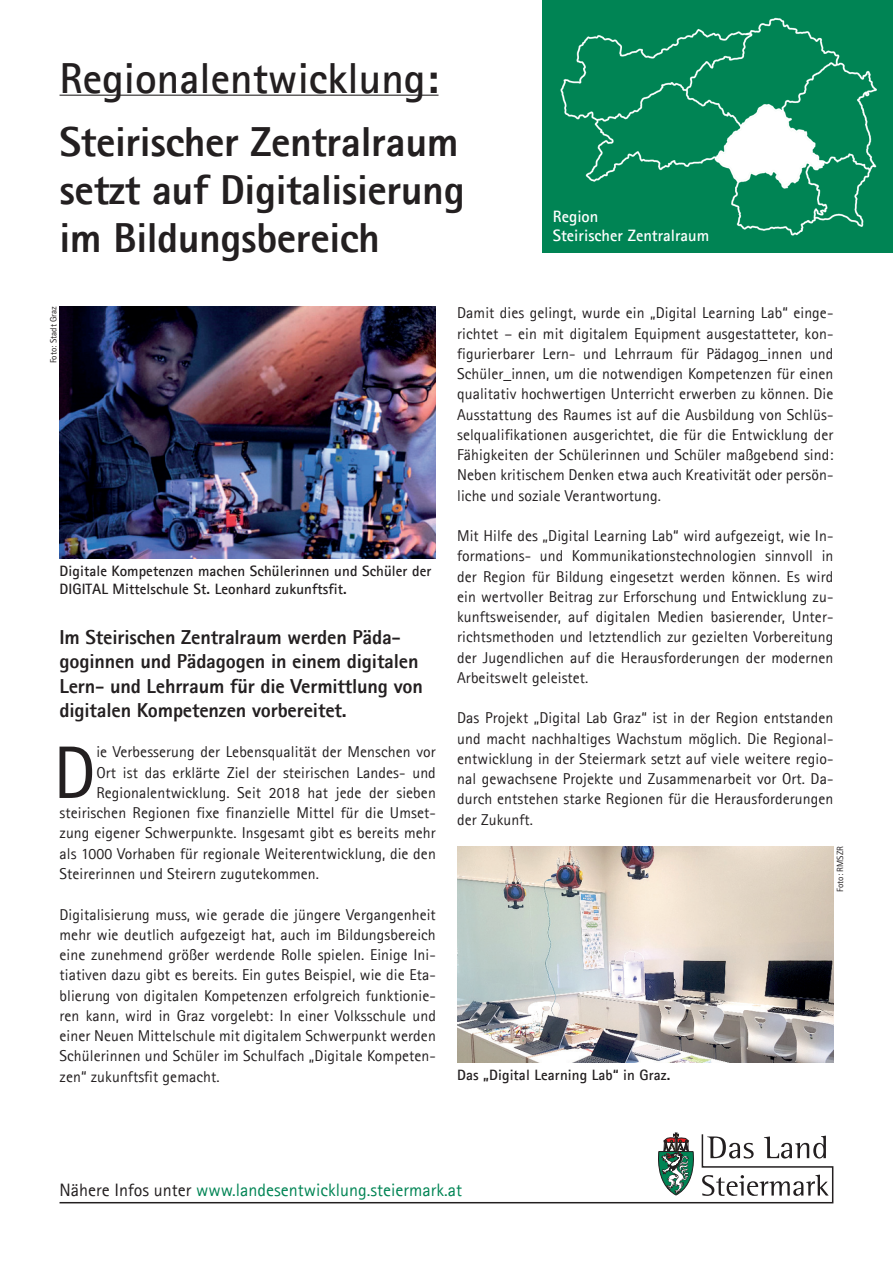
<style>
.page{position:relative;width:893px;height:1263px;background:#fff}
.page>*{position:absolute;margin:0;border:0;box-sizing:border-box;transform-origin:0 0}
.t1{font:74.4px "Agfa Rotis Sans Serif";color:#231f20}
.t2{font:700 43.5px "Agfa Rotis Sans Serif";color:#231f20}
.t3{font:800 42px/48px "Agfa Rotis Sans Serif";letter-spacing:-.01em;color:#231f20}
.t4{font:800 20.25px/24.3px "Agfa Rotis Sans Serif";letter-spacing:-.01em;color:#231f20}
.t5{font:18px "Agfa Rotis Sans Serif";color:#008454}
.t6{font:700 16.5px/19.8px "Agfa Rotis Sans Serif";color:#fff}
.t7{font:15.75px/20.2px "Agfa Rotis Sans Serif";letter-spacing:.005em;color:#231f20;text-align:justify}
.t8{font:700 15px/18px "Agfa Rotis Sans Serif";letter-spacing:.005em;color:#231f20}
.t9{font:9px "Agfa Rotis Sans Serif";color:#231f20}
.s1{color:#231f20}
</style>
<div class="page">
<div style="left:542px;top:0;width:351px;height:252px;background:#008454"></div>
<img style="left:560px;top:17px;width:317px;height:219px">
<hr style="left:60px;top:95px;width:378px;height:1px;background:#231f20">
<img style="left:60px;top:306px;width:376px;height:252px">
<img style="left:457px;top:846px;width:376px;height:216px">
<svg style="left:59px;top:1166px;width:775px;height:38px"></svg>
<svg style="left:654px;top:1132px;width:175px;height:64px"></svg>
<h2 class="t2" style="left:60px;top:50px;width:381px">Regionalentwicklung:</h2>
<h3 class="t3" style="left:60px;top:117px;width:407px">Steirischer Zentralraum setzt auf Digitalisierung im Bildungsbereich</h3>
<p class="t6" style="left:553px;top:206px;width:158px">Region<br>Steirischer Zentralraum</p>
<p class="t9" style="left:48px;top:363px;width:59px;rotate:-90deg">Foto: Stadt Graz</p>
<p class="t8" style="left:60px;top:562px;width:373px">Digitale Kompetenzen machen Schülerinnen und Schüler der<br>DIGITAL Mittelschule St. Leonhard zukunftsfit.</p>
<p class="t4" style="left:60px;top:625px;width:365px">Im Steirischen Zentralraum werden Päda&shy;goginnen und Pädagogen in einem digitalen Lern- und Lehrraum für die Vermittlung von digitalen Kompetenzen vorbereitet.</p>
<h1 class="t1" style="left:53px;top:729px;width:44px">D</h1>
<p class="t7" style="left:96px;top:742px;width:341px">ie Verbesserung der Lebensqualität der Menschen vor</p>
<p class="t7" style="left:96px;top:762px;width:341px">Ort ist das erklärte Ziel der steirischen Landes- und</p>
<p class="t7" style="left:96px;top:782px;width:341px">Regionalentwicklung. Seit 2018 hat jede der sieben</p>
<p class="t7" style="left:60px;top:803px;width:378px">steirischen Regionen fixe finanzielle Mittel für die Umset-</p>
<p class="t7" style="left:60px;top:823px;width:378px">zung eigener Schwerpunkte. Insgesamt gibt es bereits mehr</p>
<p class="t7" style="left:60px;top:843px;width:378px">als 1000 Vorhaben für regionale Weiterentwicklung, die den</p>
<p class="t7" style="left:60px;top:863px;width:261px">Steirerinnen und Steirern zugutekommen.</p>
<p class="t7" style="left:60px;top:904px;width:378px">Digitalisierung muss, wie gerade die jüngere Vergangenheit mehr wie deutlich aufgezeigt hat, auch im Bildungsbereich eine zunehmend größer werdende Rolle spielen. Einige Ini&shy;tiativen dazu gibt es bereits. Ein gutes Beispiel, wie die Eta&shy;blierung von digitalen Kompetenzen erfolgreich funktionie&shy;ren kann, wird in Graz vorgelebt: In einer Volksschule und einer Neuen Mittelschule mit digitalem Schwerpunkt werden Schülerinnen und Schüler im Schulfach „Digitale Kompeten&shy;zen“ zukunftsfit gemacht.</p>
<p class="t7" style="left:457px;top:303px;width:378px">Damit dies gelingt, wurde ein „Digital Learning Lab“ einge&shy;richtet – ein mit digitalem Equipment ausgestatteter, kon&shy;figurierbarer Lern- und Lehrraum für Pädagog_innen und Schüler_innen, um die notwendigen Kompetenzen für einen qualitativ hochwertigen Unterricht erwerben zu können. Die Ausstattung des Raumes ist auf die Ausbildung von Schlüs&shy;selqualifikationen ausgerichtet, die für die Entwicklung der Fähigkeiten der Schülerinnen und Schüler maßgebend sind:<br>Neben kritischem Denken etwa auch Kreativität oder persön&shy;liche und soziale Verantwortung.</p>
<p class="t7" style="left:457px;top:525px;width:378px">Mit Hilfe des „Digital Learning Lab“ wird aufgezeigt, wie In&shy;formations- und Kommunikationstechnologien sinnvoll in der Region für Bildung eingesetzt werden können. Es wird ein wertvoller Beitrag zur Erforschung und Entwicklung zu&shy;kunftsweisender, auf digitalen Medien basierender, Unter&shy;richtsmethoden und letztendlich zur gezielten Vorbereitung der Jugendlichen auf die Herausforderungen der modernen Arbeitswelt geleistet.</p>
<p class="t7" style="left:457px;top:708px;width:378px">Das Projekt „Digital Lab Graz“ ist in der Region entstanden und macht nachhaltiges Wachstum möglich. Die Regional&shy;entwicklung in der Steiermark setzt auf viele weitere regio&shy;nal gewachsene Projekte und Zusammenarbeit vor Ort. Da&shy;durch entstehen starke Regionen für die Herausforderungen der Zukunft.</p>
<p class="t8" style="left:457px;top:1066px;width:215px">Das „Digital Learning Lab“ in Graz.</p>
<p class="t9" style="left:835px;top:892px;width:47px;rotate:-90deg">Foto: RMSZR</p>
<p class="t5" style="left:60px;top:1179px;width:404px"><span class="s1">Nähere Infos unter</span> www.landesentwicklung.steiermark.at</p>
</div>
